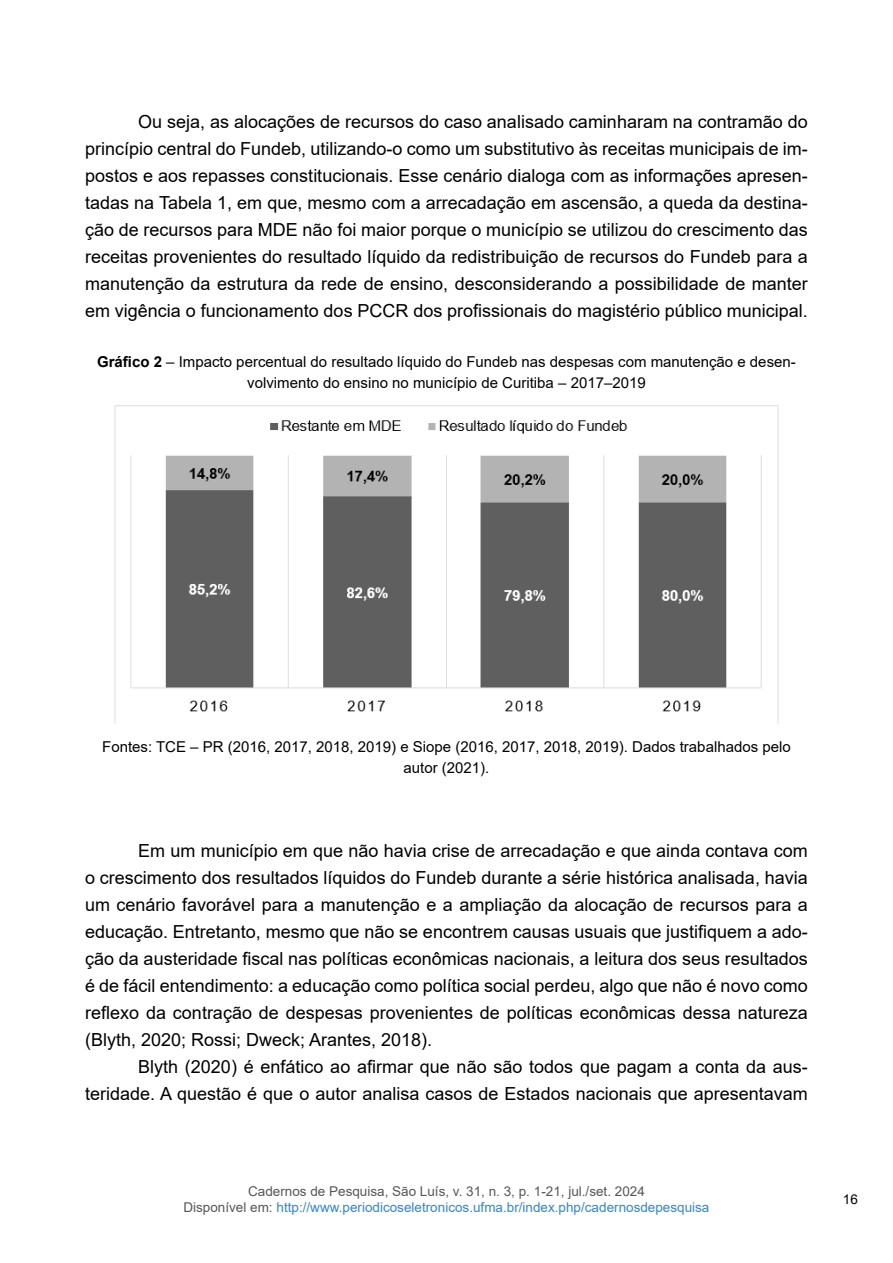
<style>
.page{position:relative;width:893px;height:1263px;background:#fff}
.page>*{position:absolute;margin:0;border:0;box-sizing:border-box;transform-origin:0 0}
.t1{font:18px/27px "Arial";color:#000;text-align:justify}
.t2{font:15px/21.6px "Arial";color:#000;text-align:center}
.t3{font:13.5px/16.2px "Arial";color:#575756;text-align:center}
.t4{font:13.5px "Arial";color:#000}
.s1{font-weight:700}
.s2{color:#3385d6}
</style>
<div class="page">
<img style="left:114px;top:405px;width:665px;height:319px">
<p class="t1" style="left:85px;top:108px;width:724px;text-indent:53px">Ou seja, as alocações de recursos do caso analisado caminharam na contramão do princípio central do Fundeb, utilizando-o como um substitutivo às receitas municipais de im&shy;postos e aos repasses constitucionais. Esse cenário dialoga com as informações apresen&shy;tadas na Tabela 1, em que, mesmo com a arrecadação em ascensão, a queda da destina&shy;ção de recursos para MDE não foi maior porque o município se utilizou do crescimento das receitas provenientes do resultado líquido da redistribuição de recursos do Fundeb para a manutenção da estrutura da rede de ensino, desconsiderando a possibilidade de manter em vigência o funcionamento dos PCCR dos profissionais do magistério público municipal.</p>
<p class="t2" style="left:97px;top:350px;width:700px"><span class="s1">Gráfico 2</span> – Impacto percentual do resultado líquido do Fundeb nas despesas com manutenção e desen&shy;volvimento do ensino no município de Curitiba – 2017–2019</p>
<p class="t2" style="left:102px;top:735px;width:690px">Fontes: TCE – PR (2016, 2017, 2018, 2019) e Siope (2016, 2017, 2018, 2019). Dados trabalhados pelo autor (2021).</p>
<p class="t1" style="left:85px;top:837px;width:724px;text-indent:53px">Em um município em que não havia crise de arrecadação e que ainda contava com o crescimento dos resultados líquidos do Fundeb durante a série histórica analisada, havia um cenário favorável para a manutenção e a ampliação da alocação de recursos para a educação. Entretanto, mesmo que não se encontrem causas usuais que justifiquem a ado&shy;ção da austeridade fiscal nas políticas econômicas nacionais, a leitura dos seus resultados é de fácil entendimento: a educação como política social perdeu, algo que não é novo como reflexo da contração de despesas provenientes de políticas econômicas dessa natureza (Blyth, 2020; Rossi; Dweck; Arantes, 2018).</p>
<p class="t1" style="left:85px;top:1053px;width:724px;text-align:right">Blyth (2020) é enfático ao afirmar que não são todos que pagam a conta da aus&shy;teridade. A questão é que o autor analisa casos de Estados nacionais que apresentavam</p>
<p class="t3" style="left:183px;top:1183px;width:527px">Cadernos de Pesquisa, São Luís, v. 31, n. 3, p. 1-21, jul./set. 2024<br>Disponível em: <span class="s2">http://www.periodicoseletronicos.ufma.br/index.php/cadernosdepesquisa</span></p>
<p class="t4" style="left:843px;top:1190px;width:17px">16</p>
</div>
